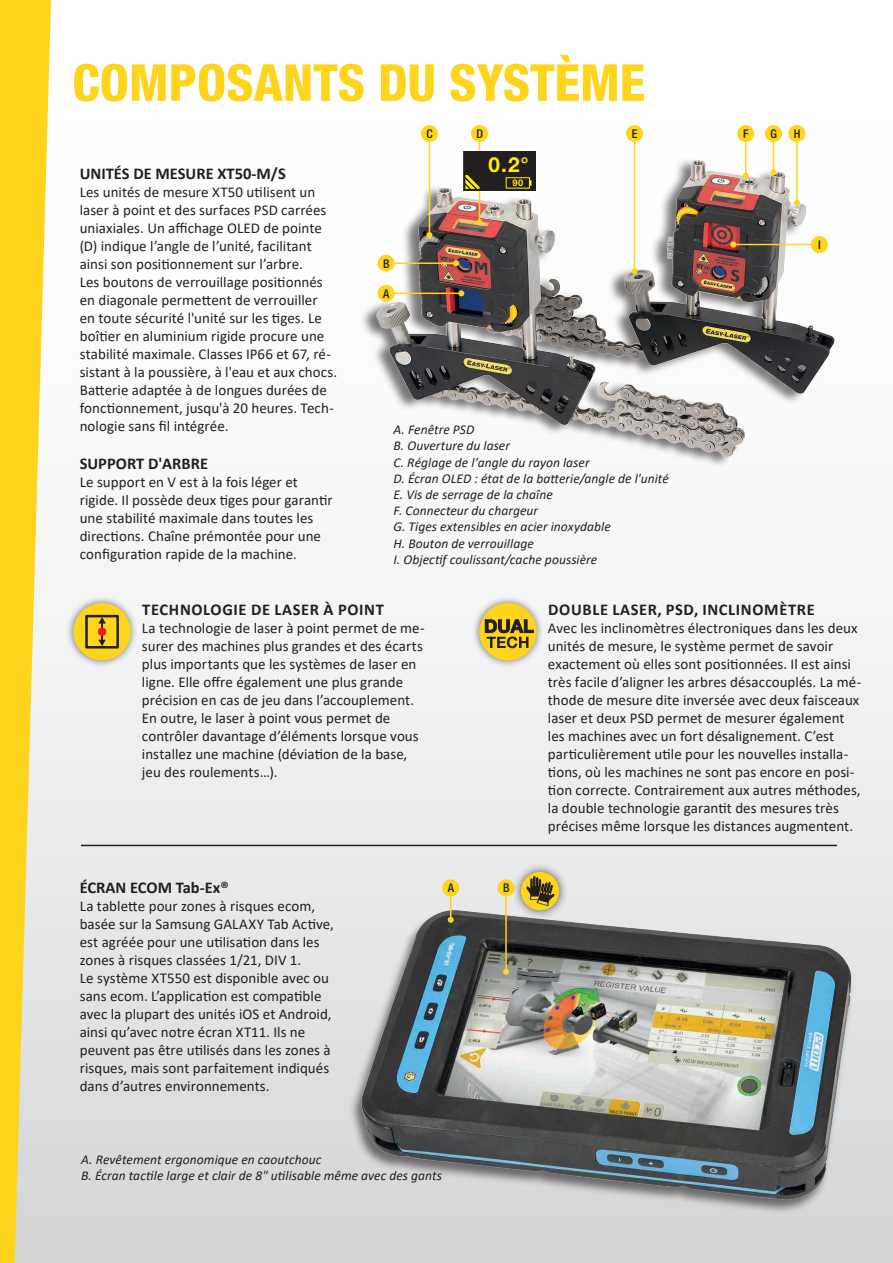
<style>
.page{position:relative;width:893px;height:1263px;background:#fff}
.page>*{position:absolute;margin:0;border:0;box-sizing:border-box;transform-origin:0 0}
.t1{font:800 condensed 51px "Helvetica Neue";color:#fed41d}
.t2{font:700 20.85px "Helvetica Neue";color:#fff101}
.BRÖDTEXT{font:700 16.5px "Calibri";color:#231f20}
.BRÖDTEXT-2{font:700 16.5px "Calibri";letter-spacing:.04em;color:#231f20}
.BRÖDTEXT-3{font:15px/18px "Calibri";letter-spacing:.005em;color:#231f20}
.BRÖDTEXT-4{font:italic 13.5px "Calibri";letter-spacing:.005em;color:#231f20}
.TEXT_liten_med_Rubri{font:500 condensed 12px "Helvetica Neue";color:#231f20}
.t3{font:700 9.3px "Helvetica Neue";color:#fff101}
</style>
<div class="page">
<div style="left:0;top:0;width:893px;height:1263px;background:linear-gradient(to bottom,#fff,#d9dadc)"></div>
<svg style="left:0;top:0;width:51px;height:1263px;background:#f6db65"></svg>
<div style="left:360px;top:157px;width:473px;height:311px;background:#fafafa"></div>
<img style="left:371px;top:154px;width:468px;height:310px">
<div style="left:349px;top:911px;width:505px;height:304px;background:#d6d7d9"></div>
<img style="left:351px;top:900px;width:510px;height:310px">
<hr style="left:429px;top:142px;width:1px;height:93px;background:#fed41d">
<svg style="left:426px;top:232px;width:6px;height:6px"></svg>
<div style="left:421px;top:125px;width:17px;height:17px;background:#fed41d;border-radius:50%"></div>
<hr style="left:505px;top:896px;width:2px;height:76px;background:#fed41d">
<svg style="left:503px;top:969px;width:6px;height:6px"></svg>
<div style="left:497px;top:879px;width:17px;height:17px;background:#fed41d;border-radius:50%"></div>
<hr style="left:390px;top:262px;width:66px;height:2px;background:#fed41d">
<svg style="left:453px;top:260px;width:6px;height:6px"></svg>
<hr style="left:733px;top:244px;width:79px;height:1px;background:#fed41d">
<svg style="left:730px;top:241px;width:6px;height:6px"></svg>
<hr style="left:390px;top:293px;width:71px;height:1px;background:#fed41d">
<svg style="left:458px;top:290px;width:6px;height:6px"></svg>
<div style="left:378px;top:255px;width:17px;height:17px;background:#fed41d;border-radius:50%"></div>
<div style="left:811px;top:236px;width:17px;height:17px;background:#fed41d;border-radius:50%"></div>
<div style="left:378px;top:285px;width:17px;height:17px;background:#fed41d;border-radius:50%"></div>
<hr style="left:479px;top:138px;width:1px;height:84px;background:#fed41d">
<svg style="left:476px;top:219px;width:6px;height:6px"></svg>
<div style="left:471px;top:125px;width:17px;height:17px;background:#fed41d;border-radius:50%"></div>
<hr style="left:773px;top:142px;width:1px;height:31px;background:#fed41d">
<svg style="left:770px;top:170px;width:6px;height:6px"></svg>
<div style="left:765px;top:125px;width:17px;height:17px;background:#fed41d;border-radius:50%"></div>
<hr style="left:796px;top:142px;width:2px;height:61px;background:#fed41d">
<svg style="left:794px;top:200px;width:6px;height:6px"></svg>
<div style="left:788px;top:125px;width:17px;height:17px;background:#fed41d;border-radius:50%"></div>
<hr style="left:634px;top:142px;width:1px;height:129px;background:#fed41d">
<svg style="left:631px;top:268px;width:6px;height:6px"></svg>
<div style="left:626px;top:125px;width:17px;height:17px;background:#fed41d;border-radius:50%"></div>
<hr style="left:745px;top:142px;width:1px;height:34px;background:#fed41d">
<svg style="left:743px;top:173px;width:6px;height:6px"></svg>
<div style="left:737px;top:125px;width:17px;height:17px;background:#fed41d;border-radius:50%"></div>
<svg style="left:448px;top:895px;width:6px;height:28px"></svg>
<div style="left:442px;top:879px;width:17px;height:17px;background:#fed41d;border-radius:50%"></div>
<div style="left:464px;top:151px;width:71px;height:40px;background:#231f20"></div>
<div style="left:506px;top:177px;width:24px;height:11px;border:1px solid #fff101"></div>
<svg style="left:529px;top:180px;width:2px;height:6px"></svg>
<svg style="left:465px;top:175px;width:15px;height:14px"></svg>
<div style="left:66px;top:596px;width:72px;height:72px;background:#231f20;opacity:.6"></div>
<div style="left:73px;top:603px;width:58px;height:57px;background:#fed41d;border-radius:50%"></div>
<svg style="left:85px;top:615px;width:34px;height:33px"></svg>
<div style="left:98px;top:627px;width:8px;height:9px;background:#ee1d23;border-radius:50%"></div>
<div style="left:472px;top:596px;width:72px;height:72px;background:#231f20;opacity:.6"></div>
<div style="left:479px;top:603px;width:58px;height:57px;background:#fed41d;border-radius:50%"></div>
<svg style="left:484px;top:618px;width:50px;height:30px"></svg>
<div style="left:512px;top:863px;width:56px;height:56px;background:#231f20;opacity:.75"></div>
<div style="left:521px;top:872px;width:38px;height:38px;background:#fed41d;border-radius:50%"></div>
<svg style="left:526px;top:876px;width:29px;height:30px"></svg>
<hr style="left:81px;top:845px;width:756px;height:1px;background:#231f20">
<p class="t1" style="left:72px;top:51px;width:574px">COMPOSANTS DU SYSTÈME</p>
<p class="BRÖDTEXT" style="left:80px;top:162px;width:208px">UNITÉS DE MESURE XT50-M/S</p>
<p class="BRÖDTEXT-3" style="left:80px;top:182px;width:248px">Les unités de mesure XT50 utilisent un laser à point et des surfaces PSD carrées uniaxiales. Un affichage OLED de pointe (D) indique l’angle de l’unité, facilitant ainsi son positionnement sur l’arbre.</p>
<p class="BRÖDTEXT-3" style="left:80px;top:272px;width:259px">Les boutons de verrouillage positionnés en diagonale permettent de verrouiller<br>en toute sécurité l'unité sur les tiges. Le boîtier en aluminium rigide procure une stabilité maximale. Classes IP66 et 67, ré&shy;sistant à la poussière, à l'eau et aux chocs.<br>Batterie adaptée à de longues durées de fonctionnement, jusqu'à 20 heures. Tech&shy;nologie sans fil intégrée.</p>
<p class="BRÖDTEXT" style="left:80px;top:451px;width:130px">SUPPORT D'ARBRE</p>
<p class="BRÖDTEXT-3" style="left:80px;top:472px;width:255px">Le support en V est à la fois léger et rigide. Il possède deux tiges pour garantir une stabilité maximale dans toutes les directions. Chaîne prémontée pour une configuration rapide de la machine.</p>
<p class="TEXT_liten_med_Rubri" style="left:427px;top:126px;width:8px">C</p>
<p class="TEXT_liten_med_Rubri" style="left:383px;top:256px;width:8px">B</p>
<p class="TEXT_liten_med_Rubri" style="left:383px;top:286px;width:8px">A</p>
<p class="TEXT_liten_med_Rubri" style="left:476px;top:126px;width:8px">D</p>
<p class="TEXT_liten_med_Rubri" style="left:632px;top:126px;width:7px">E</p>
<p class="TEXT_liten_med_Rubri" style="left:743px;top:126px;width:7px">F</p>
<p class="TEXT_liten_med_Rubri" style="left:770px;top:126px;width:8px">G</p>
<p class="TEXT_liten_med_Rubri" style="left:794px;top:126px;width:8px">H</p>
<p class="t2" style="left:489px;top:151px;width:42px">0.2°</p>
<p class="t3" style="left:512px;top:177px;width:12px">90</p>
<p class="TEXT_liten_med_Rubri" style="left:818px;top:237px;width:4px">I</p>
<p class="BRÖDTEXT-4" style="left:393px;top:420px;width:83px">A. Fenêtre PSD</p>
<p class="BRÖDTEXT-4" style="left:393px;top:436px;width:118px">B. Ouverture du laser</p>
<p class="BRÖDTEXT-4" style="left:393px;top:453px;width:198px">C. Réglage de l’angle du rayon laser</p>
<p class="BRÖDTEXT-4" style="left:393px;top:469px;width:277px">D. Écran OLED : état de la batterie/angle de l'unité</p>
<p class="BRÖDTEXT-4" style="left:393px;top:485px;width:161px">E. Vis de serrage de la chaîne</p>
<p class="BRÖDTEXT-4" style="left:393px;top:501px;width:146px">F. Connecteur du chargeur</p>
<p class="BRÖDTEXT-4" style="left:393px;top:517px;width:219px">G. Tiges extensibles en acier inoxydable</p>
<p class="BRÖDTEXT-4" style="left:393px;top:534px;width:142px">H. Bouton de verrouillage</p>
<p class="BRÖDTEXT-4" style="left:393px;top:550px;width:206px">I. Objectif coulissant/cache poussière</p>
<p class="BRÖDTEXT-2" style="left:142px;top:598px;width:243px">TECHNOLOGIE DE LASER À POINT</p>
<p class="BRÖDTEXT-3" style="left:142px;top:619px;width:284px">La technologie de laser à point permet de me&shy;surer des machines plus grandes et des écarts plus importants que les systèmes de laser en ligne. Elle offre également une plus grande précision en cas de jeu dans l’accouplement.<br>En outre, le laser à point vous permet de contrôler davantage d’éléments lorsque vous installez une machine (déviation de la base, jeu des roulements…).</p>
<p class="BRÖDTEXT" style="left:80px;top:876px;width:151px">ÉCRAN ECOM Tab-Ex®</p>
<p class="BRÖDTEXT-3" style="left:80px;top:897px;width:256px">La tablette pour zones à risques ecom, basée sur la Samsung GALAXY Tab Active, est agréée pour une utilisation dans les zones à risques classées 1/21, DIV 1.</p>
<p class="BRÖDTEXT-3" style="left:80px;top:969px;width:253px">Le système XT550 est disponible avec ou sans ecom. L’application est compatible avec la plupart des unités iOS et Android, ainsi qu’avec notre écran XT11. Ils ne peuvent pas être utilisés dans les zones à risques, mais sont parfaitement indiqués dans d’autres environnements.</p>
<p class="TEXT_liten_med_Rubri" style="left:448px;top:881px;width:8px">A</p>
<p class="BRÖDTEXT-4" style="left:81px;top:1150px;width:242px">A. Revêtement ergonomique en caoutchouc</p>
<p class="BRÖDTEXT-4" style="left:81px;top:1166px;width:363px">B. Écran tactile large et clair de 8" utilisable même avec des gants</p>
<p class="TEXT_liten_med_Rubri" style="left:503px;top:881px;width:8px">B</p>
<p class="BRÖDTEXT-2" style="left:548px;top:598px;width:268px">DOUBLE LASER, PSD, INCLINOMÈTRE</p>
<p class="BRÖDTEXT-3" style="left:548px;top:619px;width:315px">Avec les inclinomètres électroniques dans les deux unités de mesure, le système permet de savoir exactement où elles sont positionnées. Il est ainsi très facile d’aligner les arbres désaccouplés. La mé&shy;thode de mesure dite inversée avec deux faisceaux laser et deux PSD permet de mesurer également les machines avec un fort désalignement. C’est particulièrement utile pour les nouvelles installa&shy;tions, où les machines ne sont pas encore en posi&shy;tion correcte. Contrairement aux autres méthodes, la double technologie garantit des mesures très précises même lorsque les distances augmentent.</p>
</div>
